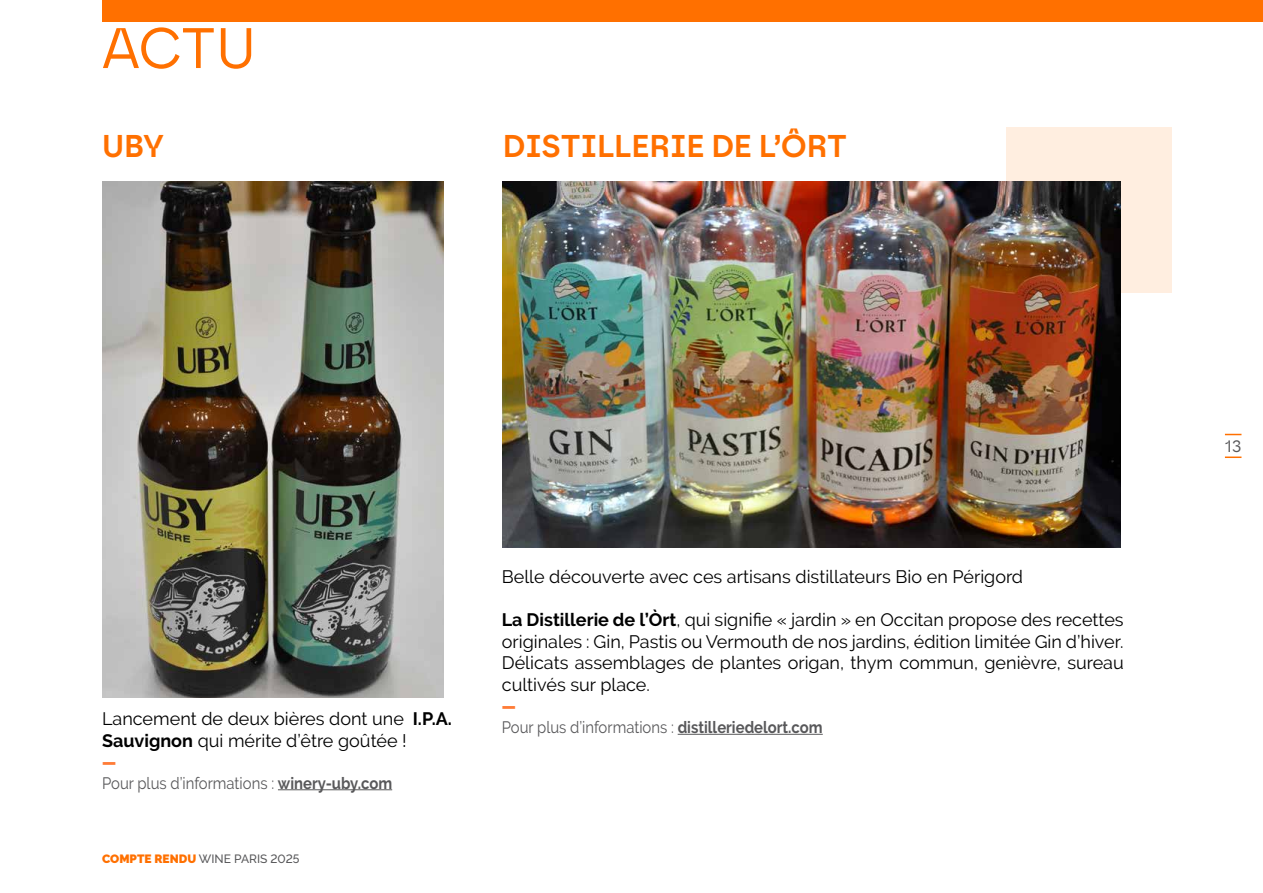
<style>
.page{position:relative;width:1263px;height:893px;background:#fff}
.page>*{position:absolute;margin:0;border:0;box-sizing:border-box;transform-origin:0 0}
.t1{font:57px "Safiro";color:#ff7000}
.t2{font:600 31.5px "Safiro";color:#ff7000}
.t3{font:18px/21.6px "Raleway";color:#000}
.t4{font:16.5px/21px "Raleway";color:#58585a;scale:.9 1}
.t5{font:16.5px "Safiro";color:#58585a}
.t6{font:500 12px "Raleway";color:#58585a}
.s1{font-weight:700}
.s2{font-weight:900;color:#ff7c37}
.s3{font-weight:900;color:#ff7000}
</style>
<div class="page">
<div style="left:1006px;top:128px;width:165px;height:165px;background:#ffeee0"></div>
<div style="left:102px;top:0;width:1161px;height:21px;background:#ff7000"></div>
<img style="left:503px;top:182px;width:617px;height:365px">
<img style="left:102px;top:182px;width:341px;height:515px">
<hr style="left:278px;top:789px;width:114px;height:1px;background:#58585a">
<hr style="left:678px;top:734px;width:145px;height:1px;background:#58585a">
<svg style="left:1225px;top:434px;width:16px;height:1px"></svg>
<svg style="left:1225px;top:456px;width:16px;height:2px"></svg>
<h1 class="t1" style="left:102px;top:15px;width:155px">ACTU</h1>
<h2 class="t2" style="left:102px;top:128px;width:63px">UBY</h2>
<h2 class="t2" style="left:503px;top:128px;width:346px">DISTILLERIE DE L’ÔRT</h2>
<p class="t3" style="left:102px;top:708px;width:351px">Lancement de deux bières dont une <span class="s1">I.P.A.<br>Sauvignon</span> qui mérite d’être goûtée !</p>
<p class="t4" style="left:102px;top:751px;width:324px"><span class="s2">—<br></span>Pour plus d’informations : <span class="s1">winery-uby.com</span></p>
<p class="t6" style="left:102px;top:852px;width:199px"><span class="s3">COMPTE RENDU</span> WINE PARIS 2025</p>
<p class="t3" style="left:502px;top:566px;width:523px">Belle découverte avec ces artisans distillateurs Bio en Périgord</p>
<p class="t3" style="left:502px;top:609px;width:623px;text-align:justify"><span class="s1">La Distillerie de l’Òrt</span>, qui signifie « jardin » en Occitan propose des recettes originales : Gin, Pastis ou Vermouth de nos jardins, édition limitée Gin d’hiver.<br>Délicats assemblages de plantes origan, thym commun, genièvre, sureau cultivés sur place.</p>
<p class="t4" style="left:502px;top:696px;width:358px"><span class="s2">—<br></span>Pour plus d’informations : <span class="s1">distilleriedelort.com</span></p>
<p class="t5" style="left:1225px;top:437px;width:18px">13</p>
</div>
